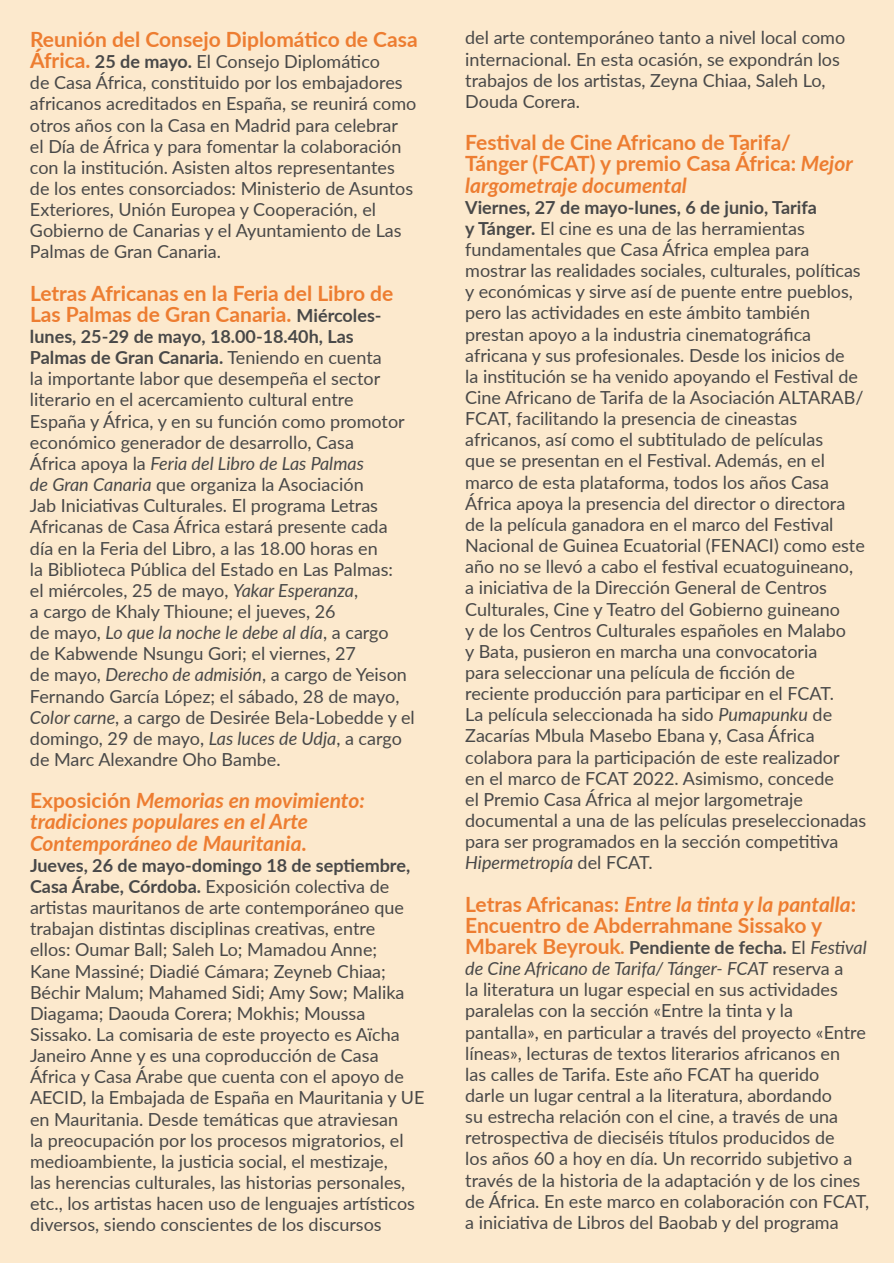
<style>
.page{position:relative;width:894px;height:1263px;background:#fce9cd}
.page>*{position:absolute;margin:0;border:0;box-sizing:border-box;transform-origin:0 0}
.t1{font:700 21px/21.1px "Lato";color:#ed7d31}
.t2{font:italic 700 21px/21.1px "Lato";color:#ed7d31}
.t3{font:18px/21.1px "Lato";color:#484848}
.s1{font-weight:700;font-size:21px;color:#ed7d31}
.s2{font-weight:700}
.s3{font-size:18px;color:#484848}
.s4{font-style:italic}
.s5{font-style:normal}
.s6{font-weight:700;font-style:italic;color:#ed7d31}
</style>
<div class="page">
<p class="t1" style="left:30px;top:28px;width:389px">Reunión del Consejo Diplomático de Casa</p>
<p class="t3" style="left:30px;top:50px;width:388px"><span class="s1">África.</span> <span class="s2">25 de mayo.</span> El Consejo Diplomático<br>de Casa África, constituido por los embajadores africanos acreditados en España, se reunirá como otros años con la Casa en Madrid para celebrar<br>el Día de África y para fomentar la colaboración con la institución. Asisten altos representantes de los entes consorciados: Ministerio de Asuntos Exteriores, Unión Europea y Cooperación, el Gobierno de Canarias y el Ayuntamiento de Las Palmas de Gran Canaria.</p>
<p class="t1" style="left:30px;top:282px;width:365px">Letras Africanas en la Feria del Libro de<br>Las Palmas de Gran Canaria. <span class="s3">Miércoles-</span></p>
<p class="t3" style="left:30px;top:325px;width:386px"><span class="s2">lunes, 25-29 de mayo, 18.00-18.40h, Las Palmas de Gran Canaria.</span> Teniendo en cuenta<br>la importante labor que desempeña el sector literario en el acercamiento cultural entre<br>España y África, y en su función como promotor económico generador de desarrollo, Casa<br>África apoya la <span class="s4">Feria del Libro de Las Palmas<br>de Gran Canaria</span> que organiza la Asociación<br>Jab Iniciativas Culturales. El programa Letras Africanas de Casa África estará presente cada día en la Feria del Libro, a las 18.00 horas en<br>la Biblioteca Pública del Estado en Las Palmas:<br>el miércoles, 25 de mayo, <span class="s4">Yakar Esperanza</span>,<br>a cargo de Khaly Thioune; el jueves, 26<br>de mayo, <span class="s4">Lo que la noche le debe al día</span>, a cargo<br>de Kabwende Nsungu Gori; el viernes, 27<br>de mayo, <span class="s4">Derecho de admisión</span>, a cargo de Yeison Fernando García López; el sábado, 28 de mayo, <span class="s4">Color carne</span>, a cargo de Desirée Bela-Lobedde y el domingo, 29 de mayo, <span class="s4">Las luces de Udja</span>, a cargo de Marc Alexandre Oho Bambe.</p>
<p class="t2" style="left:30px;top:789px;width:336px"><span class="s5">Exposición</span> Memorias en movimiento: tradiciones populares en el Arte<br>Contemporáneo de Mauritania<span class="s5">.</span></p>
<p class="t3" style="left:30px;top:854px;width:396px"><span class="s2">Jueves, 26 de mayo-domingo 18 de septiembre, Casa Árabe, Córdoba.</span> Exposición colectiva de artistas mauritanos de arte contemporáneo que trabajan distintas disciplinas creativas, entre<br>ellos: Oumar Ball; Saleh Lo; Mamadou Anne;<br>Kane Massiné; Diadié Cámara; Zeyneb Chiaa; Béchir Malum; Mahamed Sidi; Amy Sow; Malika Diagama; Daouda Corera; Mokhis; Moussa Sissako. La comisaria de este proyecto es Aïcha Janeiro Anne y es una coproducción de Casa África y Casa Árabe que cuenta con el apoyo de AECID, la Embajada de España en Mauritania y UE en Mauritania. Desde temáticas que atraviesan<br>la preocupación por los procesos migratorios, el medioambiente, la justicia social, el mestizaje,<br>las herencias culturales, las historias personales, etc., los artistas hacen uso de lenguajes artísticos diversos, siendo conscientes de los discursos</p>
<p class="t3" style="left:465px;top:27px;width:382px">del arte contemporáneo tanto a nivel local como internacional. En esta ocasión, se expondrán los trabajos de los artistas, Zeyna Chiaa, Saleh Lo, Douda Corera.</p>
<p class="t1" style="left:465px;top:131px;width:389px">Festival de Cine Africano de Tarifa/<br>Tánger (FCAT) y premio Casa África: <span class="s4">Mejor largometraje documental</span></p>
<p class="t3" style="left:465px;top:196px;width:402px"><span class="s2">Viernes, 27 de mayo-lunes, 6 de junio, Tarifa<br>y Tánger.</span> El cine es una de las herramientas fundamentales que Casa África emplea para mostrar las realidades sociales, culturales, políticas y económicas y sirve así de puente entre pueblos, pero las actividades en este ámbito también prestan apoyo a la industria cinematográfica africana y sus profesionales. Desde los inicios de<br>la institución se ha venido apoyando el Festival de Cine Africano de Tarifa de la Asociación ALTARAB/ FCAT, facilitando la presencia de cineastas africanos, así como el subtitulado de películas<br>que se presentan en el Festival. Además, en el marco de esta plataforma, todos los años Casa África apoya la presencia del director o directora de la película ganadora en el marco del Festival Nacional de Guinea Ecuatorial (FENACI) como este año no se llevó a cabo el festival ecuatoguineano, a iniciativa de la Dirección General de Centros Culturales, Cine y Teatro del Gobierno guineano<br>y de los Centros Culturales españoles en Malabo<br>y Bata, pusieron en marcha una convocatoria<br>para seleccionar una película de ficción de<br>reciente producción para participar en el FCAT.<br>La película seleccionada ha sido <span class="s4">Pumapunku</span> de Zacarías Mbula Masebo Ebana y, Casa África colabora para la participación de este realizador<br>en el marco de FCAT 2022. Asimismo, concede<br>el Premio Casa África al mejor largometraje documental a una de las películas preseleccionadas para ser programados en la sección competitiva <span class="s4">Hipermetropía</span> del FCAT.</p>
<p class="t1" style="left:465px;top:893px;width:393px">Letras Africanas: <span class="s4">Entre la tinta y la pantalla</span>:<br>Encuentro de Abderrahmane Sissako y</p>
<p class="t3" style="left:465px;top:936px;width:405px"><span class="s1">Mbarek Beyrouk</span><span class="s6">.</span> <span class="s2">Pendiente de fecha.</span> El <span class="s4">Festival de Cine Africano de Tarifa/ Tánger- FCAT</span> reserva a<br>la literatura un lugar especial en sus actividades paralelas con la sección «Entre la tinta y la pantalla», en particular a través del proyecto «Entre líneas», lecturas de textos literarios africanos en<br>las calles de Tarifa. Este año FCAT ha querido<br>darle un lugar central a la literatura, abordando<br>su estrecha relación con el cine, a través de una retrospectiva de dieciséis títulos producidos de<br>los años 60 a hoy en día. Un recorrido subjetivo a través de la historia de la adaptación y de los cines de África. En este marco en colaboración con FCAT, a iniciativa de Libros del Baobab y del programa</p>
</div>
